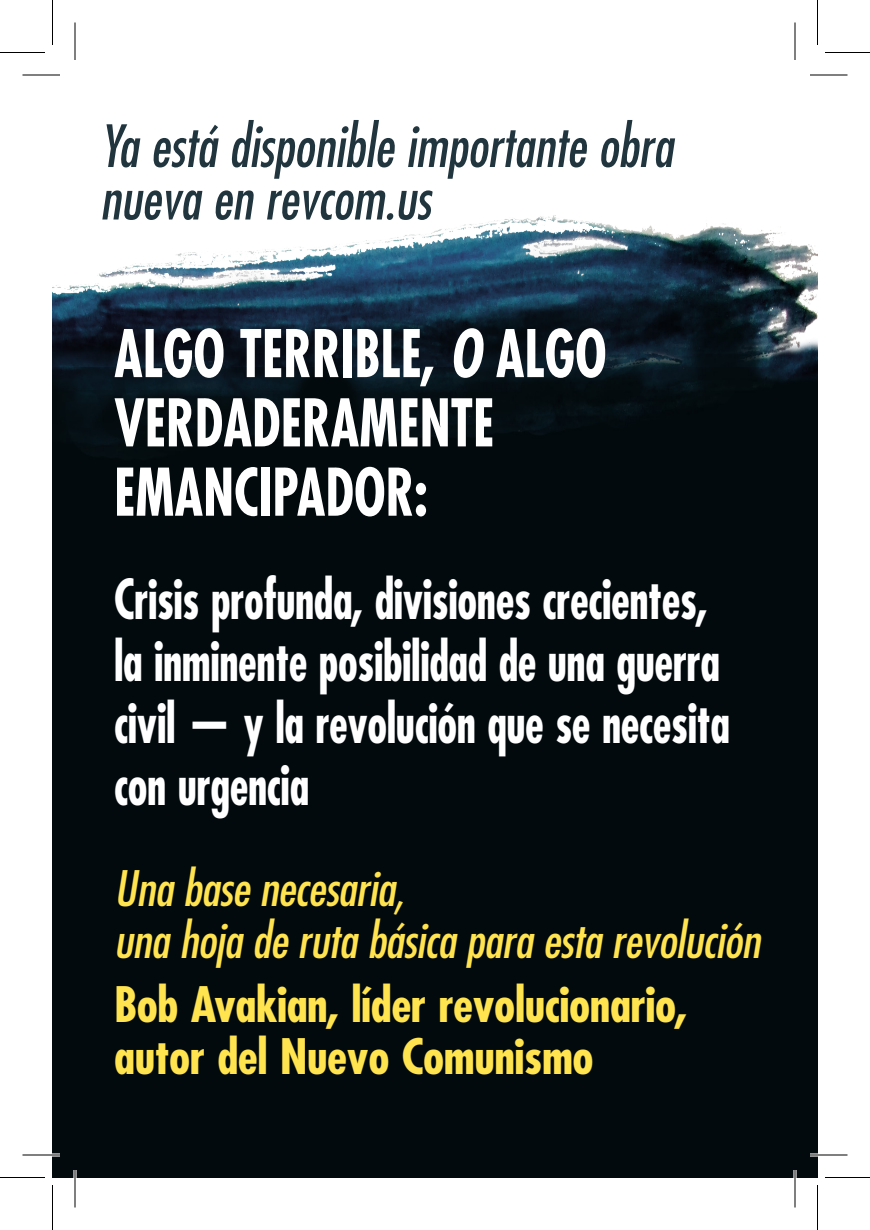
<style>
.page{position:relative;width:870px;height:1230px;background:#fff}
.page>*{position:absolute;margin:0;border:0;box-sizing:border-box;transform-origin:0 0}
.t1{font:700 condensed 63.75px/69.2px "Futura";color:#fff;scale:.85 1}
.t2{font:italic condensed 56.75px/52.5px "Futura";color:#21353f;scale:.94 1}
.t3{font:700 condensed 53.75px/62px "Futura";letter-spacing:-.01em;color:#fff;scale:.84 1}
.t4{font:italic condensed 47.75px/52px "Futura";letter-spacing:-.01em;color:#ffe34f}
.t5{font:700 condensed 47.75px/52px "Futura";letter-spacing:-.01em;color:#ffe34f}
.s1{font-style:italic}
</style>
<div class="page">
<img style="left:52px;top:215px;width:766px;height:963px">
<svg style="left:22px;top:74px;width:38px;height:1px"></svg>
<svg style="left:810px;top:74px;width:38px;height:1px"></svg>
<svg style="left:22px;top:1153px;width:38px;height:4px"></svg>
<svg style="left:810px;top:1153px;width:38px;height:4px"></svg>
<svg style="left:74px;top:22px;width:1px;height:38px"></svg>
<svg style="left:73px;top:1170px;width:4px;height:38px"></svg>
<svg style="left:794px;top:22px;width:1px;height:38px"></svg>
<svg style="left:793px;top:1170px;width:4px;height:38px"></svg>
<hr style="left:22px;top:75px;width:38px;height:1px;background:#000">
<hr style="left:810px;top:75px;width:38px;height:1px;background:#000">
<hr style="left:22px;top:1155px;width:38px;height:1px;background:#000">
<hr style="left:810px;top:1155px;width:38px;height:1px;background:#000">
<hr style="left:75px;top:22px;width:1px;height:38px;background:#000">
<hr style="left:75px;top:1170px;width:1px;height:38px;background:#000">
<hr style="left:795px;top:22px;width:1px;height:38px;background:#000">
<hr style="left:795px;top:1170px;width:1px;height:38px;background:#000">
<hr style="left:0;top:52px;width:45px;height:1px;background:#000">
<hr style="left:825px;top:52px;width:45px;height:1px;background:#000">
<hr style="left:0;top:1177px;width:45px;height:1px;background:#000">
<hr style="left:825px;top:1177px;width:45px;height:1px;background:#000">
<hr style="left:52px;top:0;width:1px;height:45px;background:#000">
<hr style="left:52px;top:1185px;width:1px;height:45px;background:#000">
<hr style="left:817px;top:0;width:1px;height:45px;background:#000">
<hr style="left:817px;top:1185px;width:1px;height:45px;background:#000">
<p class="t2" style="left:100px;top:119px;width:611px">Ya está disponible importante obra nueva en revcom.us</p>
<p class="t1" style="left:114px;top:319px;width:581px">ALGO TERRIBLE, <span class="s1">O</span> ALGO<br>VERDADERAMENTE<br>EMANCIPADOR:</p>
<p class="t3" style="left:114px;top:568px;width:735px">Crisis profunda, divisiones crecientes, la inminente posibilidad de una guerra civil — y la revolución que se necesita con urgencia</p>
<p class="t4" style="left:114px;top:862px;width:648px">Una base necesaria,<br>una hoja de ruta básica para esta revolución</p>
<p class="t5" style="left:114px;top:979px;width:575px">Bob Avakian, líder revolucionario, autor del Nuevo Comunismo</p>
</div>
